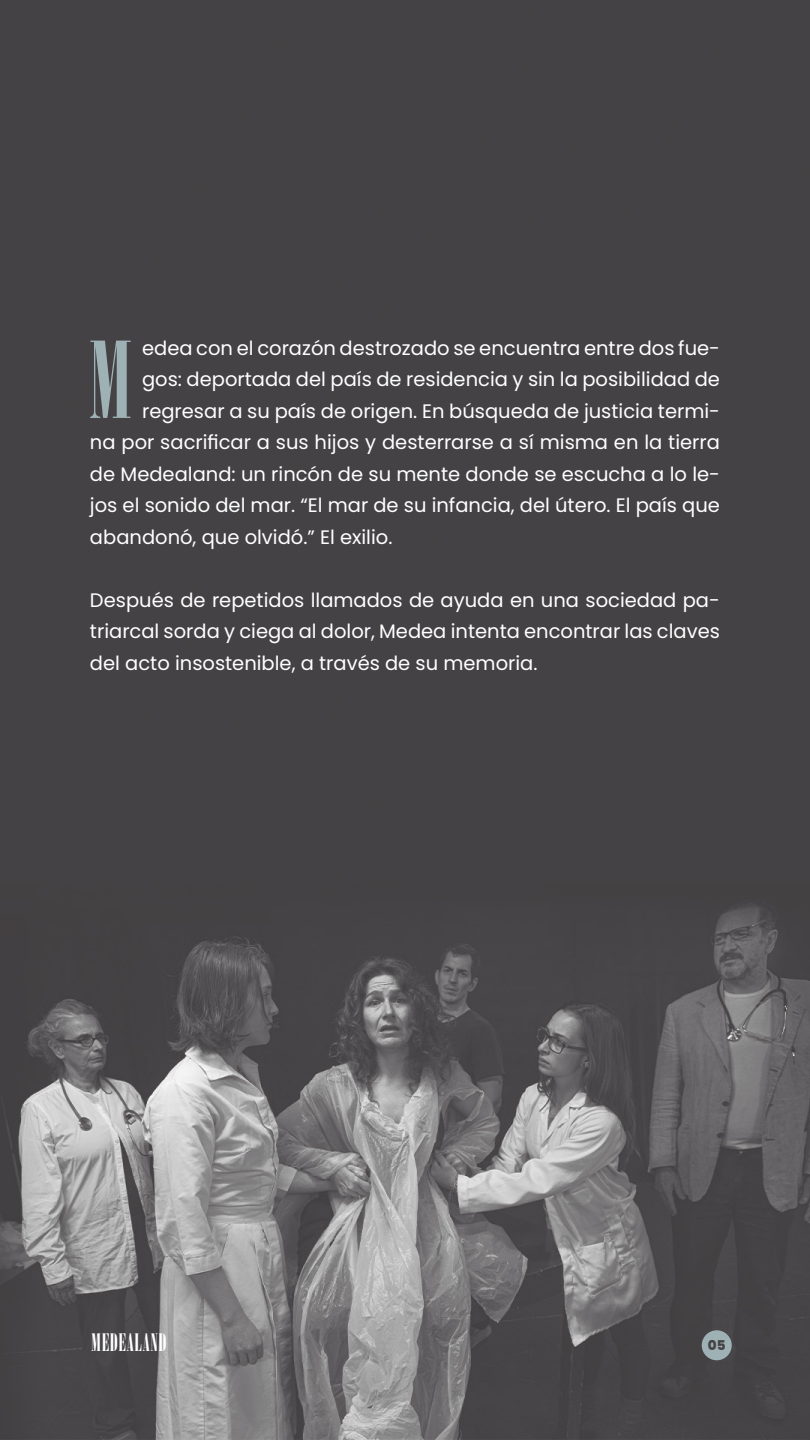
<style>
.page{position:relative;width:810px;height:1440px;background:#fff}
.page>*{position:absolute;margin:0;border:0;box-sizing:border-box;transform-origin:0 0}
.t1{font:105.23px "Onyx MT Std";color:#9eb1b5}
.t2{font:24px "Onyx MT Std";letter-spacing:.03em;color:#fff}
.t3{font:19.5px/31.5px "Poppins";color:#fff;text-align:justify}
.t4{font:800 13.5px "Poppins";color:#464345}
</style>
<div class="page">
<img style="left:0;top:0;width:810px;height:1440px">
<div style="left:702px;top:1330px;width:30px;height:30px;background:#9eb1b5;border-radius:50%"></div>
<h1 class="t1" style="left:88px;top:320px;width:45px">M</h1>
<p class="t3" style="left:142px;top:332px;width:579px">edea con el corazón destrozado se encuentra entre dos fue-</p>
<p class="t3" style="left:142px;top:364px;width:579px">gos: deportada del país de residencia y sin la posibilidad de</p>
<p class="t3" style="left:142px;top:395px;width:579px">regresar a su país de origen. En búsqueda de justicia termi-</p>
<p class="t3" style="left:90px;top:427px;width:632px">na por sacrificar a sus hijos y desterrarse a sí misma en la tierra</p>
<p class="t3" style="left:90px;top:458px;width:632px">de Medealand: un rincón de su mente donde se escucha a lo le-</p>
<p class="t3" style="left:90px;top:490px;width:631px">jos el sonido del mar. “El mar de su infancia, del útero. El país que</p>
<p class="t3" style="left:90px;top:521px;width:304px">abandonó, que olvidó.” El exilio.</p>
<p class="t3" style="left:90px;top:584px;width:632px">Después de repetidos llamados de ayuda en una sociedad pa&shy;triarcal sorda y ciega al dolor, Medea intenta encontrar las claves del acto insostenible, a través de su memoria.</p>
<p class="t2" style="left:91px;top:1329px;width:77px">MEDEALAND</p>
<p class="t4" style="left:708px;top:1337px;width:19px">05</p>
</div>
